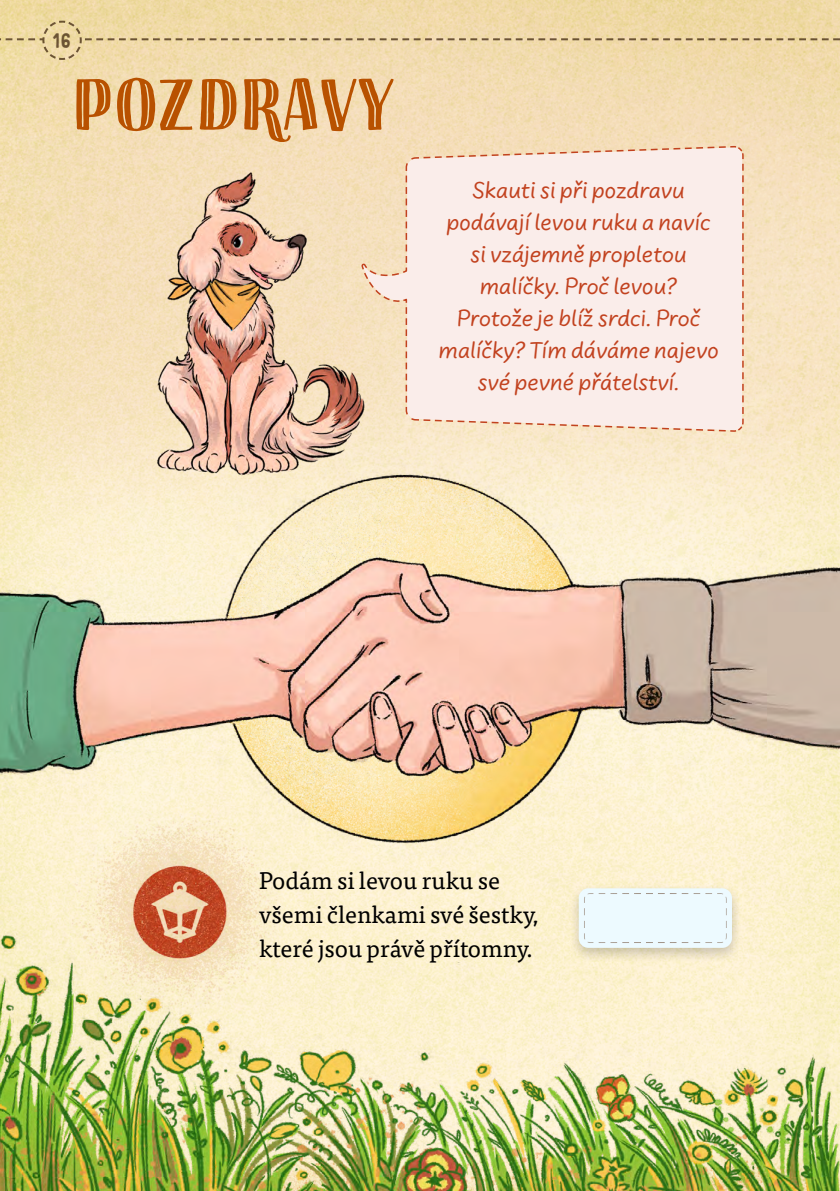
<style>
.page{position:relative;width:840px;height:1191px;background:#fff}
.page>*{position:absolute;margin:0;border:0;box-sizing:border-box;transform-origin:0 0}
.HED___oddíl{font:72px "Sofa Sans Hand Bk DP Line";color:#b85100}
.STORY___avatar_text{font:24px/32px "Uberhand Pro";color:#c2421f;text-align:center}
.TXT___UKOL{font:24px/34px "Tisa Pro";color:#000}
.t1{font:20px "Mr Dodo Regular Rounded";color:#736251}
</style>
<div class="page">
<img style="left:0;top:1165px;width:839px;height:26px">
<img style="left:0;top:0;width:839px;height:1165px">
<img style="left:63px;top:805px;width:219px;height:219px">
<svg style="left:362px;top:145px;width:382px;height:287px;background:#f8e9e2"></svg>
<img style="left:115px;top:854px;width:112px;height:148px">
<div style="left:567px;top:883px;width:175px;height:81px;background:#000;opacity:.2"></div>
<div style="left:561px;top:871px;width:188px;height:78px;background:#fff;opacity:.2"></div>
<img style="left:86px;top:165px;width:296px;height:324px">
<svg style="left:0;top:20px;width:839px;height:41px;background:#ecd5a5"></svg>
<p class="t1" style="left:52px;top:28px;width:20px">16</p>
<p class="HED___oddíl" style="left:72px;top:60px;width:323px">POZDRAVY</p>
<p class="STORY___avatar_text" style="left:438px;top:173px;width:282px">Skauti si při pozdravu podávají levou ruku a navíc si vzájemně propletou malíčky. Proč levou?<br>Protože je blíž srdci. Proč malíčky? Tím dáváme najevo své pevné přátelství.</p>
<p class="TXT___UKOL" style="left:259px;top:862px;width:281px">Podám si levou ruku se všemi členkami své šestky, které jsou právě přítomny.</p>
</div>
